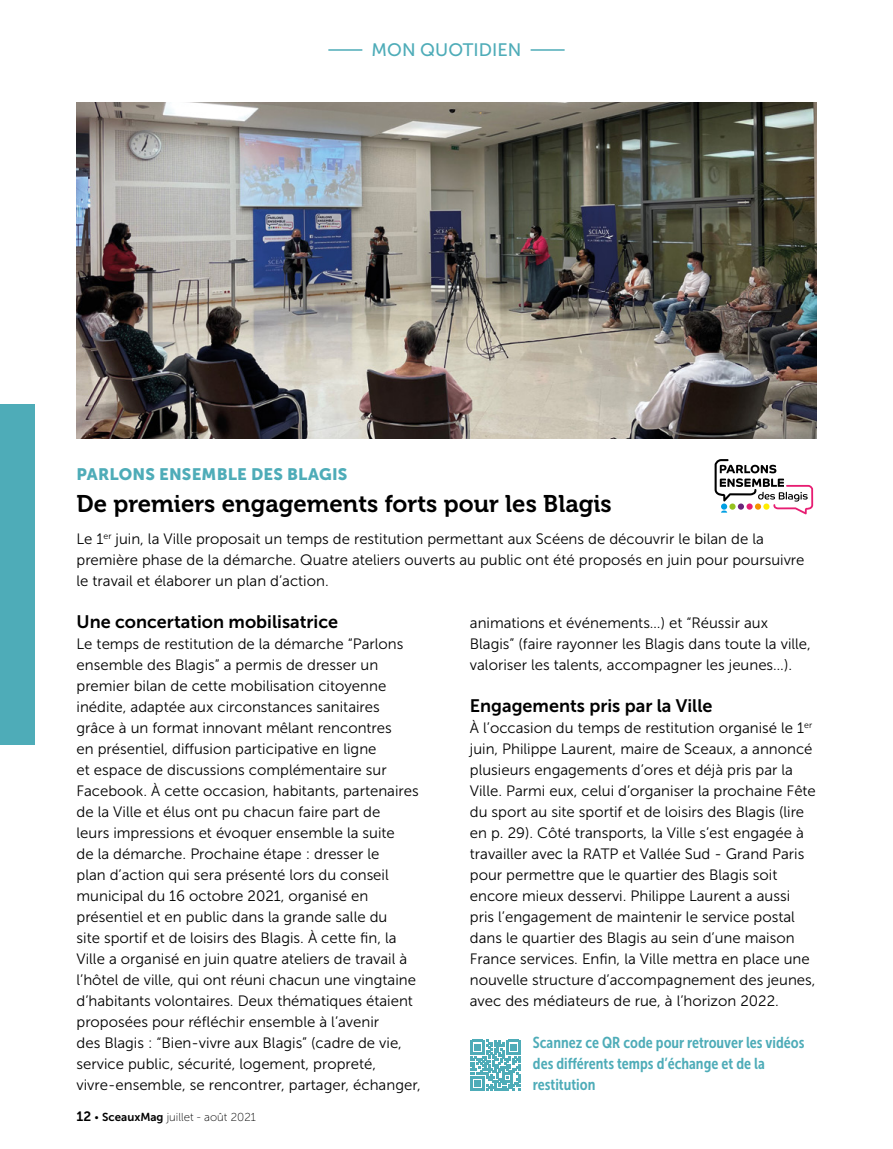
<style>
.page{position:relative;width:893px;height:1149px;background:#fff}
.page>*{position:absolute;margin:0;border:0;box-sizing:border-box;transform-origin:0 0}
.courant___Titre_1_co{font:24px "Museo 700";color:#000}
.courant___inter{font:18px "Museo Sans 700";color:#000}
.t1{font:18px "Museo Sans 500";color:#4eacb8}
.courant___Surtitre{font:16.5px "Museo Sans 900";letter-spacing:.01em;color:#4eacb8}
.courant___info{font:15.75px/21px "Museo Sans Cond 700";color:#4eacb8}
.courant___texte{font:15px/21px "Museo Sans 300";color:#000}
.t2{font:11.55px "Museo Sans 100";color:#000}
.s1{font-family:"Museo Sans 700";font-size:13.5px}
.s2{font-family:"Museo Sans 700"}
</style>
<div class="page">
<img style="left:77px;top:102px;width:739px;height:336px">
<svg style="left:470px;top:1039px;width:51px;height:51px"></svg>
<svg style="left:715px;top:459px;width:98px;height:55px"></svg>
<hr style="left:328px;top:49px;width:34px;height:2px;background:#4eacb8">
<hr style="left:531px;top:49px;width:34px;height:2px;background:#4eacb8">
<div style="left:0;top:404px;width:35px;height:340px;background:#4eacb8"></div>
<p class="t1" style="left:372px;top:40px;width:151px">MON QUOTIDIEN</p>
<p class="courant___Surtitre" style="left:77px;top:465px;width:272px">PARLONS ENSEMBLE DES BLAGIS</p>
<p class="courant___Titre_1_co" style="left:77px;top:490px;width:537px">De premiers engagements forts pour les Blagis</p>
<p class="courant___texte" style="left:77px;top:527px;width:729px">Le 1<sup>er</sup> juin, la Ville proposait un temps de restitution permettant aux Scéens de découvrir le bilan de la première phase de la démarche. Quatre ateliers ouverts au public ont été proposés en juin pour poursuivre le travail et élaborer un plan d’action.</p>
<p class="courant___inter" style="left:77px;top:611px;width:263px">Une concertation mobilisatrice</p>
<p class="courant___texte" style="left:77px;top:632px;width:346px">Le temps de restitution de la démarche “Parlons ensemble des Blagis” a permis de dresser un premier bilan de cette mobilisation citoyenne inédite, adaptée aux circonstances sanitaires grâce à un format innovant mêlant rencontres<br>en présentiel, diffusion participative en ligne<br>et espace de discussions complémentaire sur Facebook. À cette occasion, habitants, partenaires de la Ville et élus ont pu chacun faire part de<br>leurs impressions et évoquer ensemble la suite<br>de la démarche. Prochaine étape : dresser le<br>plan d’action qui sera présenté lors du conseil municipal du 16 octobre 2021, organisé en présentiel et en public dans la grande salle du<br>site sportif et de loisirs des Blagis. À cette fin, la Ville a organisé en juin quatre ateliers de travail à l’hôtel de ville, qui ont réuni chacun une vingtaine d’habitants volontaires. Deux thématiques étaient proposées pour réfléchir ensemble à l’avenir<br>des Blagis : “Bien-vivre aux Blagis” (cadre de vie, service public, sécurité, logement, propreté, vivre-ensemble, se rencontrer, partager, échanger,</p>
<p class="courant___texte" style="left:470px;top:611px;width:343px">animations et événements…) et “Réussir aux<br>Blagis” (faire rayonner les Blagis dans toute la ville, valoriser les talents, accompagner les jeunes…).</p>
<p class="courant___inter" style="left:470px;top:695px;width:244px">Engagements pris par la Ville</p>
<p class="courant___texte" style="left:470px;top:716px;width:348px">À l’occasion du temps de restitution organisé le 1<sup>er </sup>juin, Philippe Laurent, maire de Sceaux, a annoncé plusieurs engagements d’ores et déjà pris par la Ville. Parmi eux, celui d’organiser la prochaine Fête du sport au site sportif et de loisirs des Blagis (lire en p. 29). Côté transports, la Ville s’est engagée à travailler avec la RATP et Vallée Sud - Grand Paris pour permettre que le quartier des Blagis soit encore mieux desservi. Philippe Laurent a aussi pris l’engagement de maintenir le service postal dans le quartier des Blagis au sein d’une maison France services. Enfin, la Ville mettra en place une nouvelle structure d’accompagnement des jeunes, avec des médiateurs de rue, à l’horizon 2022.</p>
<p class="courant___info" style="left:533px;top:1031px;width:273px">Scannez ce QR code pour retrouver les vidéos des différents temps d’échange et de la restitution</p>
<p class="t2" style="left:77px;top:1110px;width:181px"><span class="s1">12</span> • <span class="s2">SceauxMag</span> juillet - août 2021</p>
</div>
